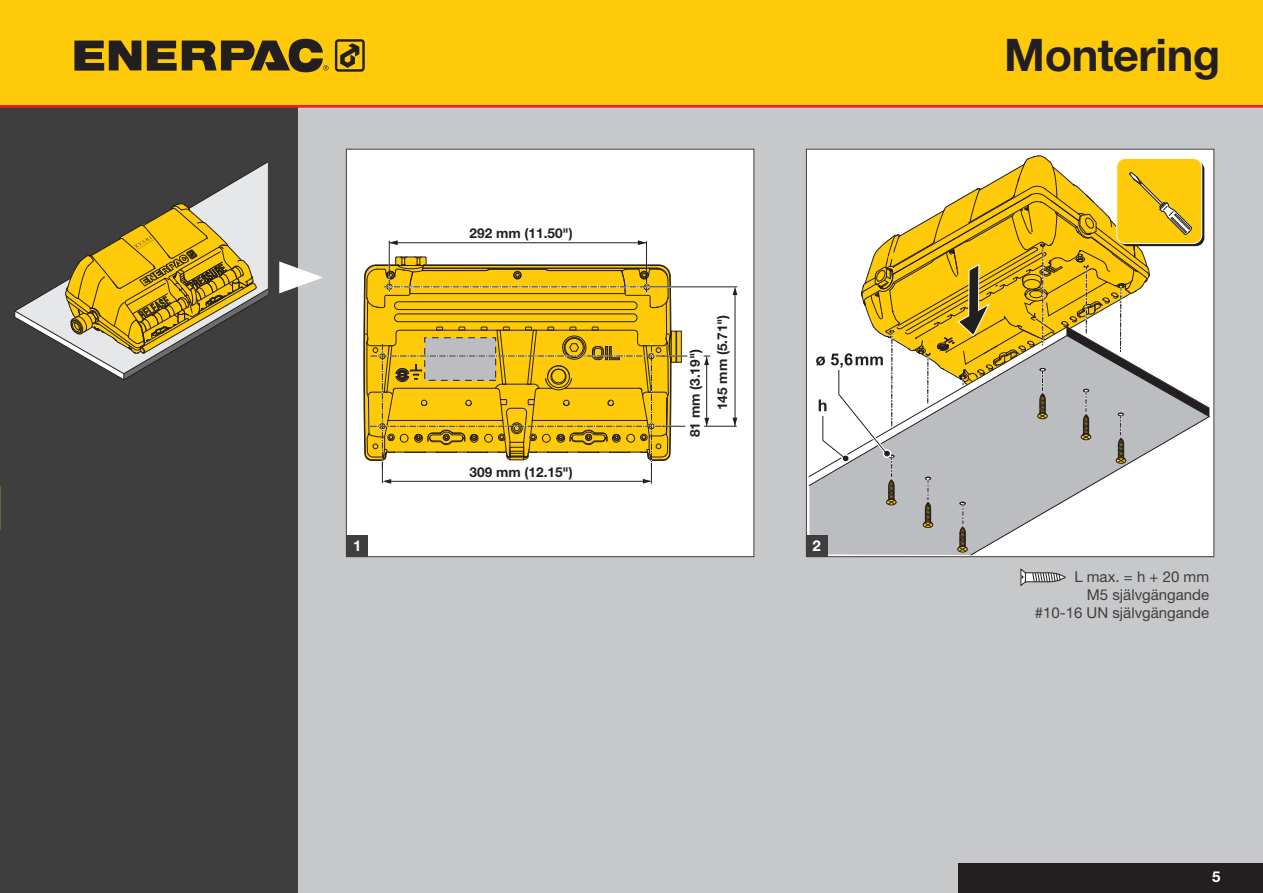
<style>
.page{position:relative;width:1263px;height:893px;background:#c7c8ca}
.page>*{position:absolute;margin:0;border:0;box-sizing:border-box;transform-origin:0 0}
.t1{font:700 45px "Helvetica Neue LTW1 G";letter-spacing:-.01em;color:#231f20}
.t2{font:15px "Helvetica Neue LTW1 G";color:#3e3e3f}
.t3{font:700 15px "Helvetica Neue LTW1 G";color:#fff}
.t4{font:700 13.65px "Helvetica Neue LTW1 G";color:#231f20}
</style>
<div class="page">
<div style="left:0;top:0;width:298px;height:893px;background:#3e3e3f"></div>
<div style="left:0;top:0;width:1263px;height:106px;background:#feca0a"></div>
<hr style="left:0;top:105px;width:1263px;height:3px;background:#ee1d23">
<div style="left:958px;top:863px;width:305px;height:30px;background:#231f20"></div>
<svg style="left:74px;top:41px;width:67px;height:30px"></svg>
<svg style="left:147px;top:39px;width:182px;height:33px"></svg>
<svg style="left:279px;top:261px;width:44px;height:32px"></svg>
<svg style="left:14px;top:161px;width:254px;height:219px"></svg>
<div style="left:346px;top:149px;width:408px;height:408px;background:#fff"></div>
<svg style="left:732px;top:286px;width:5px;height:9px"></svg>
<svg style="left:732px;top:418px;width:5px;height:8px"></svg>
<hr style="left:704px;top:426px;width:32px;height:1px;background:#231f20">
<hr style="left:650px;top:287px;width:87px;height:1px;background:#231f20">
<hr style="left:735px;top:292px;width:1px;height:134px;background:#231f20">
<svg style="left:704px;top:418px;width:5px;height:8px"></svg>
<hr style="left:706px;top:356px;width:1px;height:69px;background:#231f20">
<svg style="left:704px;top:356px;width:6px;height:9px"></svg>
<svg style="left:335px;top:39px;width:352px;height:519px"></svg>
<svg style="left:809px;top:155px;width:401px;height:400px"></svg>
<div style="left:347px;top:535px;width:21px;height:21px;background:#3e3e3f"></div>
<div style="left:806px;top:535px;width:21px;height:21px;background:#3e3e3f"></div>
<svg style="left:1020px;top:568px;width:46px;height:17px"></svg>
<p class="t4" style="left:470px;top:225px;width:105px">292 mm (11.50")</p>
<p class="t4" style="left:470px;top:463px;width:105px">309 mm (12.15")</p>
<p class="t4" style="left:686px;top:437px;width:90px;rotate:-90deg">81 mm (3.19")</p>
<p class="t4" style="left:714px;top:410px;width:97px;rotate:-90deg">145 mm (5.71")</p>
<p class="t3" style="left:353px;top:536px;width:10px">1</p>
<p class="t3" style="left:812px;top:536px;width:10px">2</p>
<p class="t1" style="left:1004px;top:28px;width:218px">Montering</p>
<p class="t2" style="left:1074px;top:567px;width:136px">L max. = h + 20 mm</p>
<p class="t2" style="left:1087px;top:585px;width:124px">M5 självgängande</p>
<p class="t2" style="left:1035px;top:603px;width:176px">#10-16 UN självgängande</p>
<p class="t3" style="left:1212px;top:868px;width:10px">5</p>
</div>
